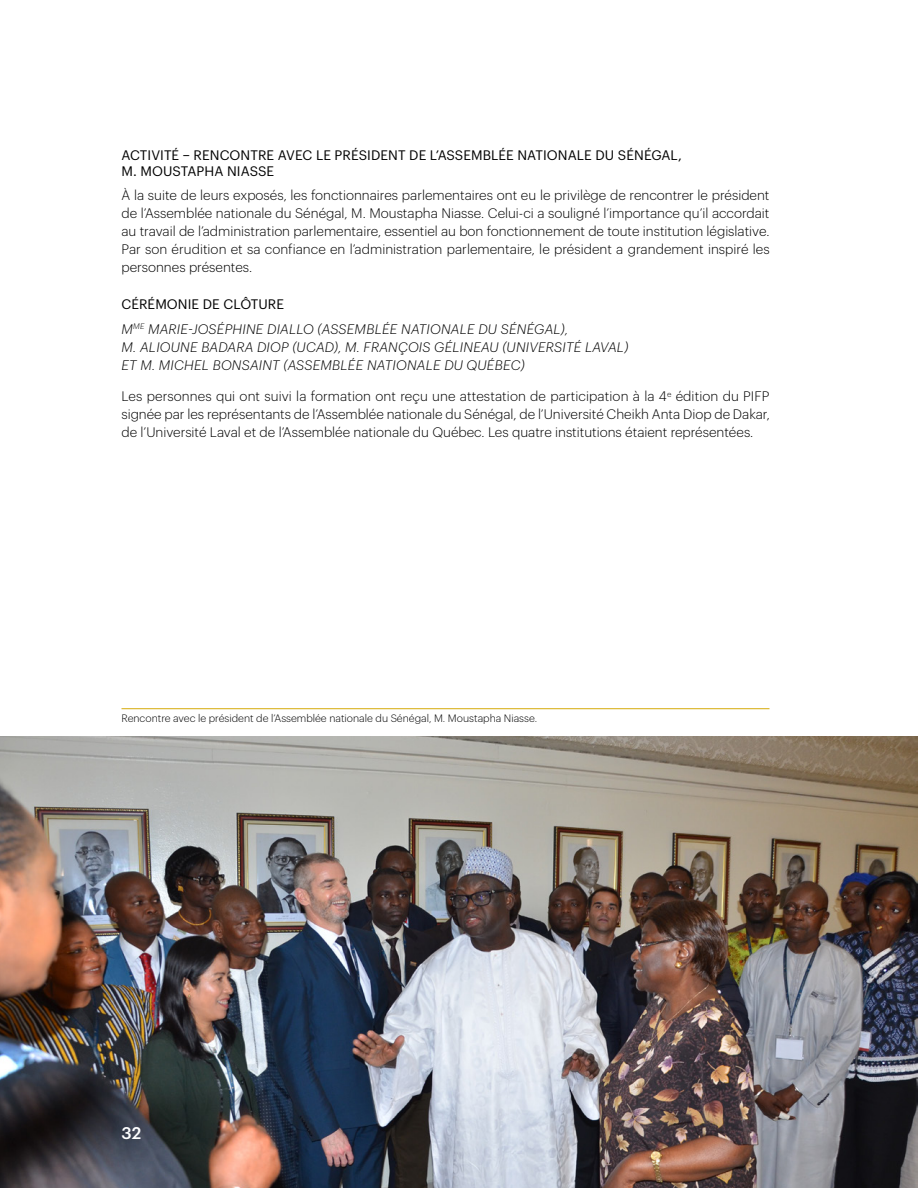
<style>
.page{position:relative;width:918px;height:1188px;background:#fff}
.page>*{position:absolute;margin:0;border:0;box-sizing:border-box;transform-origin:0 0}
.t1{font:500 16.5px "Graphik";color:#fff}
.t2{font:300 13.5px/18px "Graphik";color:#000;text-align:justify}
.P-Nom{font:italic 300 13.5px/18px "Graphik";letter-spacing:.015em;color:#000}
.t3{font:13.5px/16.2px "Graphik";letter-spacing:.005em;color:#000}
.P-Légende_Jaune{font:300 10.5px "Graphik";color:#000}
</style>
<div class="page">
<hr style="left:122px;top:708px;width:648px;height:1px;background:#d5aa09">
<img style="left:0;top:737px;width:918px;height:451px">
<h4 class="t3" style="left:122px;top:145px;width:562px">ACTIVITÉ – RENCONTRE AVEC LE PRÉSIDENT DE L’ASSEMBLÉE NATIONALE DU SÉNÉGAL,<br>M. MOUSTAPHA NIASSE</h4>
<p class="t2" style="left:122px;top:186px;width:650px">À la suite de leurs exposés, les fonctionnaires parlementaires ont eu le privilège de rencontrer le président de l’Assemblée nationale du Sénégal, M. Moustapha Niasse. Celui-ci a souligné l’importance qu’il accordait au travail de l’administration parlementaire, essentiel au bon fonctionnement de toute institution législative.<br>Par son érudition et sa confiance en l’administration parlementaire, le président a grandement inspiré les personnes présentes.</p>
<h4 class="t3" style="left:122px;top:295px;width:164px">CÉRÉMONIE DE CLÔTURE</h4>
<p class="P-Nom" style="left:122px;top:319px;width:508px">M<sup>ME</sup> MARIE-JOSÉPHINE DIALLO (ASSEMBLÉE NATIONALE DU SÉNÉGAL),<br>M. ALIOUNE BADARA DIOP (UCAD), M. FRANÇOIS GÉLINEAU (UNIVERSITÉ LAVAL)<br>ET M. MICHEL BONSAINT (ASSEMBLÉE NATIONALE DU QUÉBEC)</p>
<p class="t2" style="left:122px;top:386px;width:650px">Les personnes qui ont suivi la formation ont reçu une attestation de participation à la 4<sup>e</sup> édition du PIFP signée par les représentants de l’Assemblée nationale du Sénégal, de l’Université Cheikh Anta Diop de Dakar, de l’Université Laval et de l’Assemblée nationale du Québec. Les quatre institutions étaient représentées.</p>
<p class="P-Légende_Jaune" style="left:122px;top:711px;width:417px">Rencontre avec le président de l’Assemblée nationale du Sénégal, M. Moustapha Niasse.</p>
<p class="t1" style="left:122px;top:1120px;width:21px">32</p>
</div>
